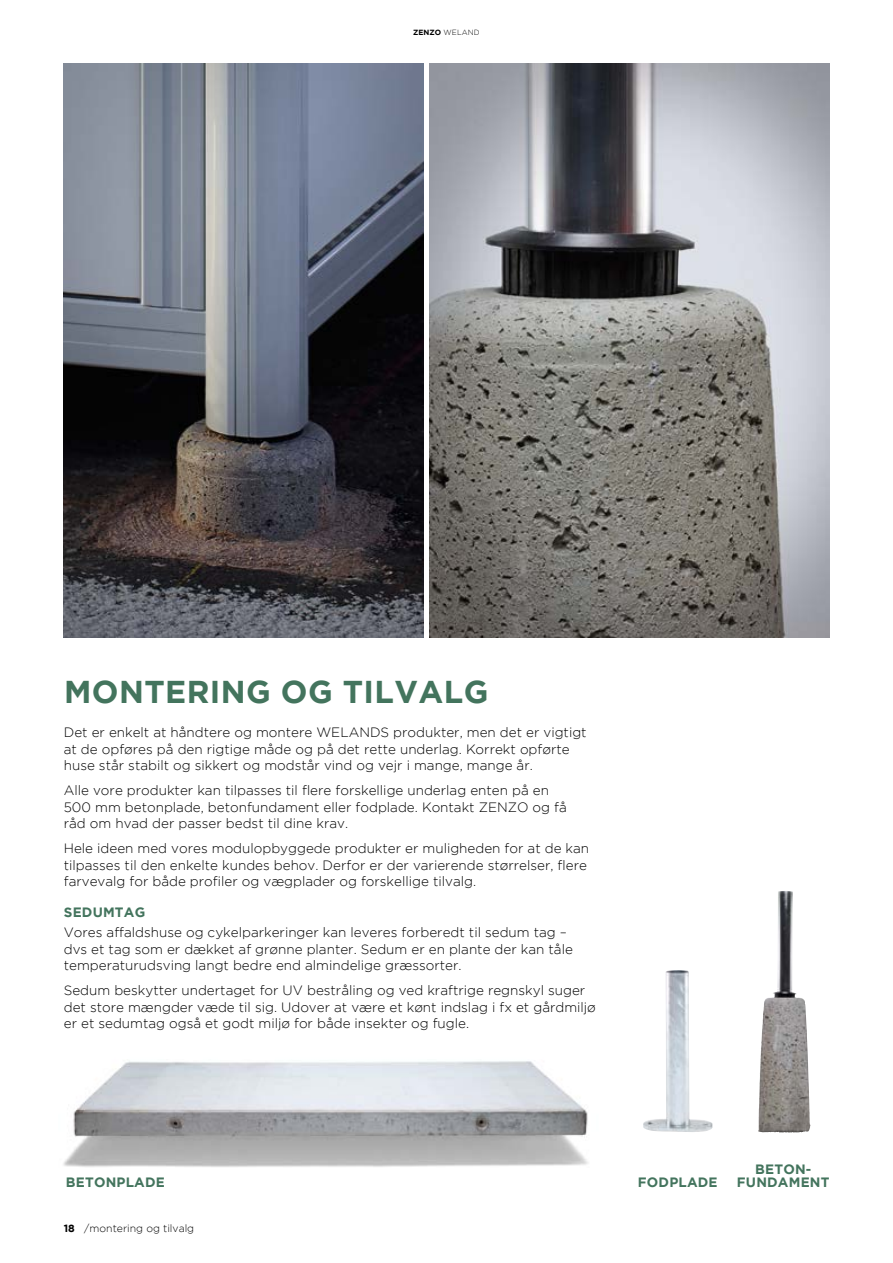
<style>
.page{position:relative;width:893px;height:1263px;background:#fff}
.page>*{position:absolute;margin:0;border:0;box-sizing:border-box;transform-origin:0 0}
.t1{font:700 31.5px "Gotham";letter-spacing:.015em;color:#43745d}
.t2{font:300 13.5px/16.5px "Gotham";color:#000}
.t3{font:700 13.5px/13.5px "Gotham";letter-spacing:.015em;color:#43745d;text-align:center}
.t4{font:300 10.5px "Gotham";color:#000}
.t5{font:300 7.5px "Gotham";letter-spacing:.015em;color:#000}
.s1{font-weight:700}
</style>
<div class="page">
<img style="left:429px;top:64px;width:400px;height:574px">
<img style="left:64px;top:64px;width:359px;height:574px">
<img style="left:63px;top:1061px;width:525px;height:106px">
<img style="left:759px;top:891px;width:25px;height:227px">
<img style="left:643px;top:970px;width:69px;height:162px">
<p class="t5" style="left:413px;top:29px;width:68px"><span class="s1">ZENZO</span> WELAND</p>
<h1 class="t1" style="left:64px;top:674px;width:426px">MONTERING OG TILVALG</h1>
<p class="t2" style="left:64px;top:724px;width:524px">Det er enkelt at håndtere og montere WELANDS produkter, men det er vigtigt at de opføres på den rigtige måde og på det rette underlag. Korrekt opførte huse står stabilt og sikkert og modstår vind og vejr i mange, mange år.</p>
<p class="t2" style="left:64px;top:782px;width:504px">Alle vore produkter kan tilpasses til flere forskellige underlag enten på en<br>500 mm betonplade, betonfundament eller fodplade. Kontakt ZENZO og få råd om hvad der passer bedst til dine krav.</p>
<p class="t2" style="left:64px;top:840px;width:527px">Hele ideen med vores modulopbyggede produkter er muligheden for at de kan tilpasses til den enkelte kundes behov. Derfor er der varierende størrelser, flere farvevalg for både profiler og vægplader og forskellige tilvalg.</p>
<p class="t3" style="left:64px;top:905px;width:83px">SEDUMTAG</p>
<p class="t2" style="left:64px;top:924px;width:511px">Vores affaldshuse og cykelparkeringer kan leveres forberedt til sedum tag – dvs et tag som er dækket af grønne planter. Sedum er en plante der kan tåle temperaturudsving langt bedre end almindelige græssorter.</p>
<p class="t2" style="left:64px;top:982px;width:534px">Sedum beskytter undertaget for UV bestråling og ved kraftrige regnskyl suger det store mængder væde til sig. Udover at være et kønt indslag i fx et gårdmiljø er et sedumtag også et godt miljø for både insekter og fugle.</p>
<p class="t3" style="left:66px;top:1175px;width:100px">BETONPLADE</p>
<p class="t3" style="left:638px;top:1175px;width:81px">FODPLADE</p>
<p class="t4" style="left:64px;top:1223px;width:132px"><span class="s1">18</span> /montering og tilvalg</p>
<p class="t3" style="left:737px;top:1162px;width:94px">BETON-<br>FUNDAMENT</p>
</div>
